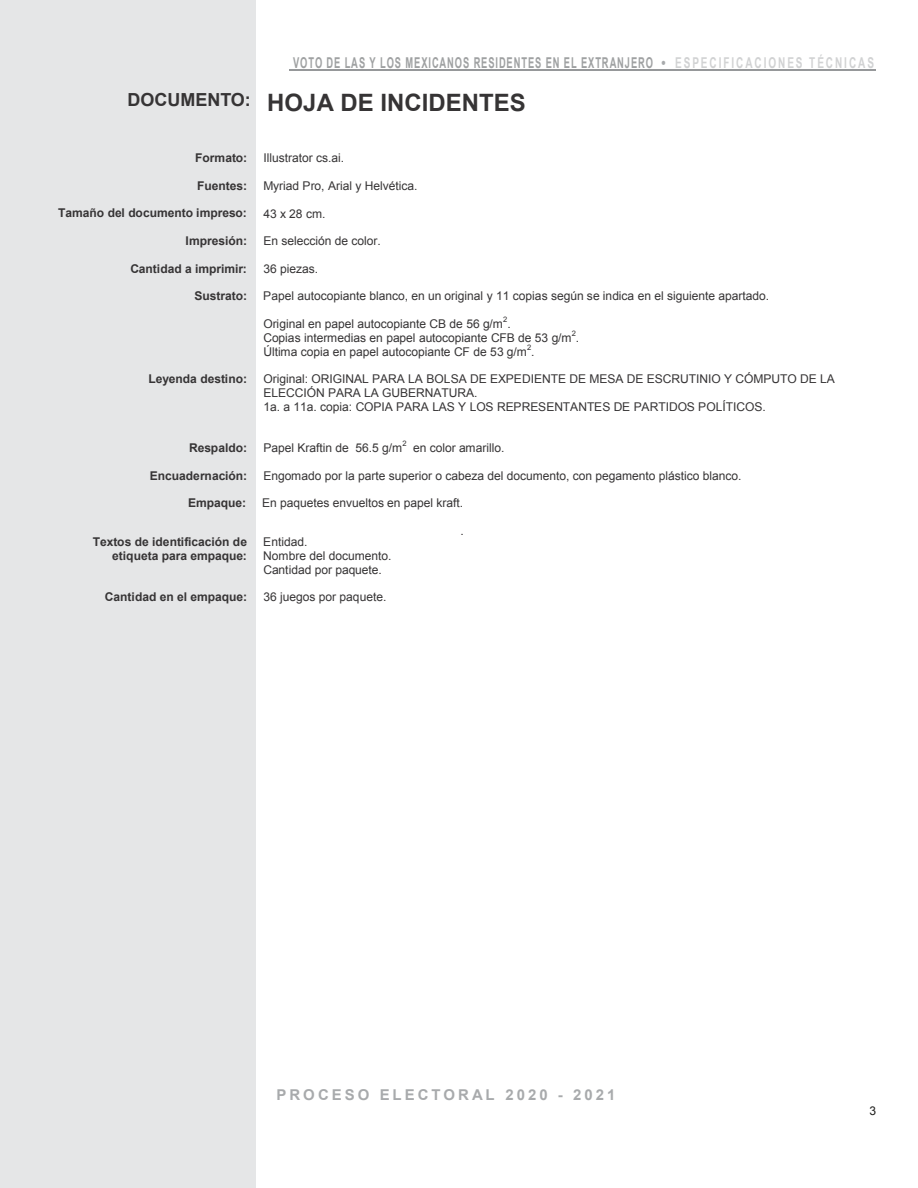
<style>
.page{position:relative;width:918px;height:1188px;background:#fff}
.page>*{position:absolute;margin:0;border:0;box-sizing:border-box;transform-origin:0 0}
.t1{font:700 24px "Arial";color:#363435}
.t2{font:700 15px "Arial";letter-spacing:.1em;color:#9fa1a2;scale:.62 1}
.t3{font:700 15px "Arial";letter-spacing:.2em;color:#a8aaac}
.t4{font:700 15px "Arial Narrow";letter-spacing:.16em;color:#d1d2d3;scale:.82 1}
.t5{font:12px/13.8px "Arial";letter-spacing:-.005em;color:#363435}
.t6{font:700 12px/13.6px "Arial";color:#363435;text-align:right}
.t7{font:12px "Arial";color:#1d1d1b}
.t8{font:7.5px "Arial";color:#363435}
.s1{color:#a8aaac}
</style>
<div class="page">
<div style="left:0;top:0;width:256px;height:1188px;background:#e5e6e7"></div>
<hr style="left:290px;top:69px;width:586px;height:2px;background:#96989a">
<p class="t2" style="left:293px;top:53px;width:603px">VOTO DE LAS Y LOS MEXICANOS RESIDENTES EN EL EXTRANJERO <span class="s1">•</span></p>
<h1 class="t1" style="left:128px;top:87px;width:400px"><sup>DOCUMENTO:</sup> HOJA DE INCIDENTES</h1>
<p class="t4" style="left:675px;top:51px;width:244px">ESPECIFICACIONES TÉCNICAS</p>
<p class="t6" style="left:195px;top:152px;width:54px">Formato:</p>
<p class="t5" style="left:263px;top:151px;width:82px">Illustrator cs.ai.</p>
<p class="t6" style="left:197px;top:179px;width:52px">Fuentes:</p>
<p class="t5" style="left:263px;top:179px;width:156px">Myriad Pro, Arial y Helvética.</p>
<p class="t6" style="left:58px;top:207px;width:190px">Tamaño del documento impreso:</p>
<p class="t5" style="left:263px;top:207px;width:64px">43 x 28 cm.</p>
<p class="t6" style="left:186px;top:234px;width:63px">Impresión:</p>
<p class="t5" style="left:263px;top:234px;width:119px">En selección de color.</p>
<p class="t6" style="left:130px;top:262px;width:118px">Cantidad a imprimir:</p>
<p class="t5" style="left:263px;top:262px;width:56px">36 piezas.</p>
<p class="t6" style="left:194px;top:290px;width:54px">Sustrato:</p>
<p class="t5" style="left:263px;top:289px;width:507px">Papel autocopiante blanco, en un original y 11 copias según se indica en el siguiente apartado.</p>
<p class="t5" style="left:263px;top:317px;width:249px">Original en papel autocopiante CB de 56 g/m .</p>
<p class="t8" style="left:503px;top:315px;width:6px">2</p>
<p class="t5" style="left:263px;top:331px;width:317px">Copias intermedias en papel autocopiante CFB de 53 g/m .</p>
<p class="t8" style="left:572px;top:328px;width:6px">2</p>
<p class="t8" style="left:527px;top:342px;width:6px">2</p>
<p class="t5" style="left:263px;top:345px;width:273px">Última copia en papel autocopiante CF de 53 g/m .</p>
<p class="t6" style="left:148px;top:372px;width:100px">Leyenda destino:</p>
<p class="t5" style="left:263px;top:372px;width:573px">Original: ORIGINAL PARA LA BOLSA DE EXPEDIENTE DE MESA DE ESCRUTINIO Y CÓMPUTO DE LA<br>ELECCIÓN PARA LA GUBERNATURA.<br>1a. a 11a. copia: COPIA PARA LAS Y LOS REPRESENTANTES DE PARTIDOS POLÍTICOS.</p>
<p class="t6" style="left:189px;top:441px;width:60px">Respaldo:</p>
<p class="t5" style="left:263px;top:441px;width:140px">Papel Kraftin de 56.5 g/m</p>
<p class="t8" style="left:402px;top:439px;width:6px">2</p>
<p class="t5" style="left:413px;top:441px;width:93px">en color amarillo.</p>
<p class="t6" style="left:150px;top:469px;width:99px">Encuadernación:</p>
<p class="t5" style="left:263px;top:469px;width:480px">Engomado por la parte superior o cabeza del documento, con pegamento plástico blanco.</p>
<p class="t6" style="left:188px;top:497px;width:60px">Empaque:</p>
<p class="t5" style="left:262px;top:496px;width:202px">En paquetes envueltos en papel kraft.</p>
<p class="t5" style="left:460px;top:524px;width:5px">.</p>
<p class="t6" style="left:93px;top:535px;width:156px">Textos de identificación de etiqueta para empaque:</p>
<p class="t5" style="left:263px;top:535px;width:130px">Entidad.<br>Nombre del documento.<br>Cantidad por paquete.</p>
<p class="t6" style="left:105px;top:590px;width:144px">Cantidad en el empaque:</p>
<p class="t5" style="left:263px;top:590px;width:125px">36 juegos por paquete.</p>
<p class="t3" style="left:277px;top:1084px;width:341px">PROCESO ELECTORAL 2020 - 2021</p>
<p class="t7" style="left:869px;top:1102px;width:8px">3</p>
</div>
